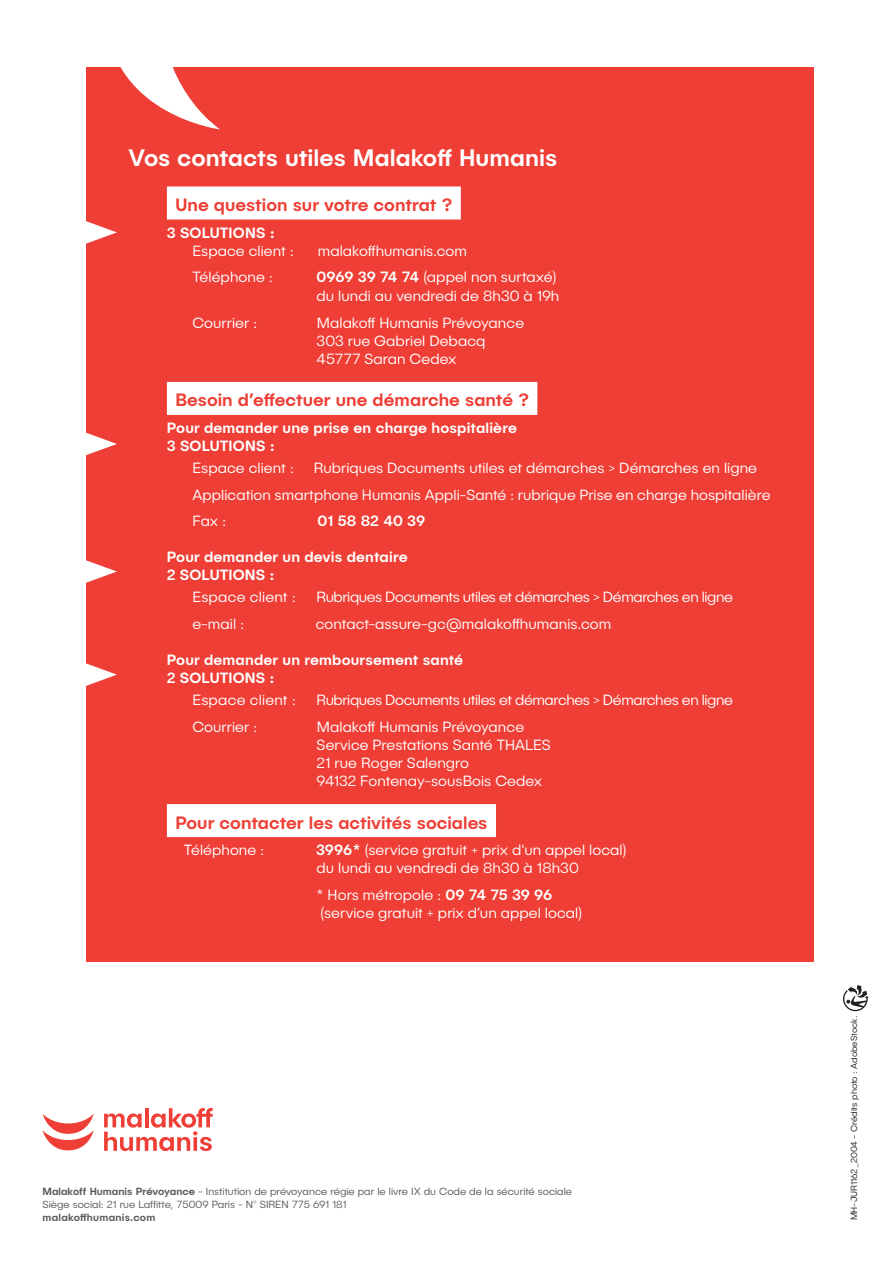
<style>
.page{position:relative;width:893px;height:1263px;background:#fff}
.page>*{position:absolute;margin:0;border:0;box-sizing:border-box;transform-origin:0 0}
.t1{font:500 24px "Publica Sans";color:#fff}
.t2{font:500 18px "Publica Sans";color:#ee3e35}
.t3{font:300 15px/18px "Publica Sans";letter-spacing:.005em;color:#fff}
.t4{font:500 15px/18px "Publica Sans";letter-spacing:.01em;color:#fff}
.t5{font:300 15px "Publica Sans";letter-spacing:-.025em;color:#fff}
.t6{font:300 10.5px/13.5px "Publica Sans";color:#57585a}
.t7{font:500 10.5px "Publica Sans";letter-spacing:.025em;color:#57585a}
.t8{font:300 9px "Publica Sans";color:#231f20}
.s1{font-weight:500}
</style>
<div class="page">
<div style="left:86px;top:67px;width:727px;height:894px;background:#ee3e35"></div>
<div style="left:167px;top:186px;width:294px;height:33px;background:#fff"></div>
<div style="left:167px;top:382px;width:370px;height:33px;background:#fff"></div>
<div style="left:167px;top:804px;width:329px;height:33px;background:#fff"></div>
<svg style="left:120px;top:67px;width:100px;height:62px"></svg>
<svg style="left:104px;top:1108px;width:109px;height:43px"></svg>
<svg style="left:43px;top:1114px;width:51px;height:36px"></svg>
<svg style="left:843px;top:985px;width:26px;height:26px"></svg>
<svg style="left:86px;top:432px;width:31px;height:24px"></svg>
<svg style="left:86px;top:560px;width:31px;height:23px"></svg>
<svg style="left:86px;top:663px;width:31px;height:23px"></svg>
<svg style="left:86px;top:221px;width:31px;height:23px"></svg>
<h1 class="t1" style="left:129px;top:142px;width:430px">Vos contacts utiles Malakoff Humanis</h1>
<p class="t2" style="left:175px;top:193px;width:278px">Une question sur votre contrat ?</p>
<p class="t4" style="left:167px;top:223px;width:109px">3 SOLUTIONS :</p>
<p class="t3" style="left:192px;top:241px;width:103px">Espace client :</p>
<p class="t3" style="left:318px;top:241px;width:151px">malakoffhumanis.com</p>
<p class="t3" style="left:192px;top:267px;width:82px">Téléphone :</p>
<p class="t3" style="left:317px;top:267px;width:244px;line-height:19px"><span class="s1">0969 39 74 74</span> (appel non surtaxé) du lundi au vendredi de 8h30 à 19h</p>
<p class="t3" style="left:192px;top:313px;width:66px">Courrier :</p>
<p class="t3" style="left:317px;top:313px;width:209px">Malakoff Humanis Prévoyance<br>303 rue Gabriel Debacq<br>45777 Saran Cedex</p>
<p class="t2" style="left:175px;top:389px;width:355px">Besoin d’effectuer une démarche santé ?</p>
<p class="t4" style="left:167px;top:418px;width:352px">Pour demander une prise en charge hospitalière<br>3 SOLUTIONS :</p>
<p class="t3" style="left:192px;top:459px;width:103px">Espace client :</p>
<p class="t3" style="left:192px;top:454px;width:580px;line-height:26.5px;text-indent:121px">Rubriques Documents utiles et démarches &gt; Démarches en ligne<br>Application smartphone Humanis Appli-Santé : rubrique Prise en charge hospitalière<br>Fax :</p>
<p class="t4" style="left:318px;top:511px;width:109px">01 58 82 40 39</p>
<p class="t4" style="left:167px;top:547px;width:242px">Pour demander un devis dentaire<br>2 SOLUTIONS :</p>
<p class="t3" style="left:192px;top:588px;width:105px">Espace client :</p>
<p class="t5" style="left:316px;top:588px;width:418px">Rubriques Documents utiles et démarches &gt; Démarches en ligne</p>
<p class="t3" style="left:192px;top:614px;width:54px">e-mail :</p>
<p class="t3" style="left:316px;top:614px;width:297px">contact-assure-gc@malakoffhumanis.com</p>
<p class="t4" style="left:167px;top:650px;width:298px">Pour demander un remboursement santé<br>2 SOLUTIONS :</p>
<p class="t3" style="left:192px;top:691px;width:105px">Espace client :</p>
<p class="t5" style="left:316px;top:691px;width:418px">Rubriques Documents utiles et démarches &gt; Démarches en ligne</p>
<p class="t3" style="left:192px;top:717px;width:66px">Courrier :</p>
<p class="t3" style="left:317px;top:717px;width:236px">Malakoff Humanis Prévoyance<br>Service Prestations Santé THALES<br>21 rue Roger Salengro<br>94132 Fontenay-sousBois Cedex</p>
<p class="t2" style="left:175px;top:811px;width:314px">Pour contacter les activités sociales</p>
<p class="t3" style="left:184px;top:840px;width:82px">Téléphone :</p>
<p class="t3" style="left:316px;top:840px;width:312px"><span class="s1">3996*</span> (service gratuit + prix d'un appel local) du lundi au vendredi de 8h30 à 18h30</p>
<p class="t3" style="left:317px;top:885px;width:267px">* Hors métropole : <span class="s1">09 74 75 39 96 </span>(service gratuit + prix d’un appel local)</p>
<p class="t6" style="left:43px;top:1184px;width:531px"><span class="s1">Malakoff Humanis Prévoyance</span> - Institution de prévoyance régie par le livre IX du Code de la sécurité sociale<br>Siège social: 21 rue Laffitte, 75009 Paris - N° SIREN 775 691 181</p>
<p class="t7" style="left:43px;top:1210px;width:114px">malakoffhumanis.com</p>
<p class="t8" style="left:848px;top:1220px;width:206px;rotate:-90deg">MH-JUR1162_2004 - Crédits photo : AdobeStock.</p>
</div>
